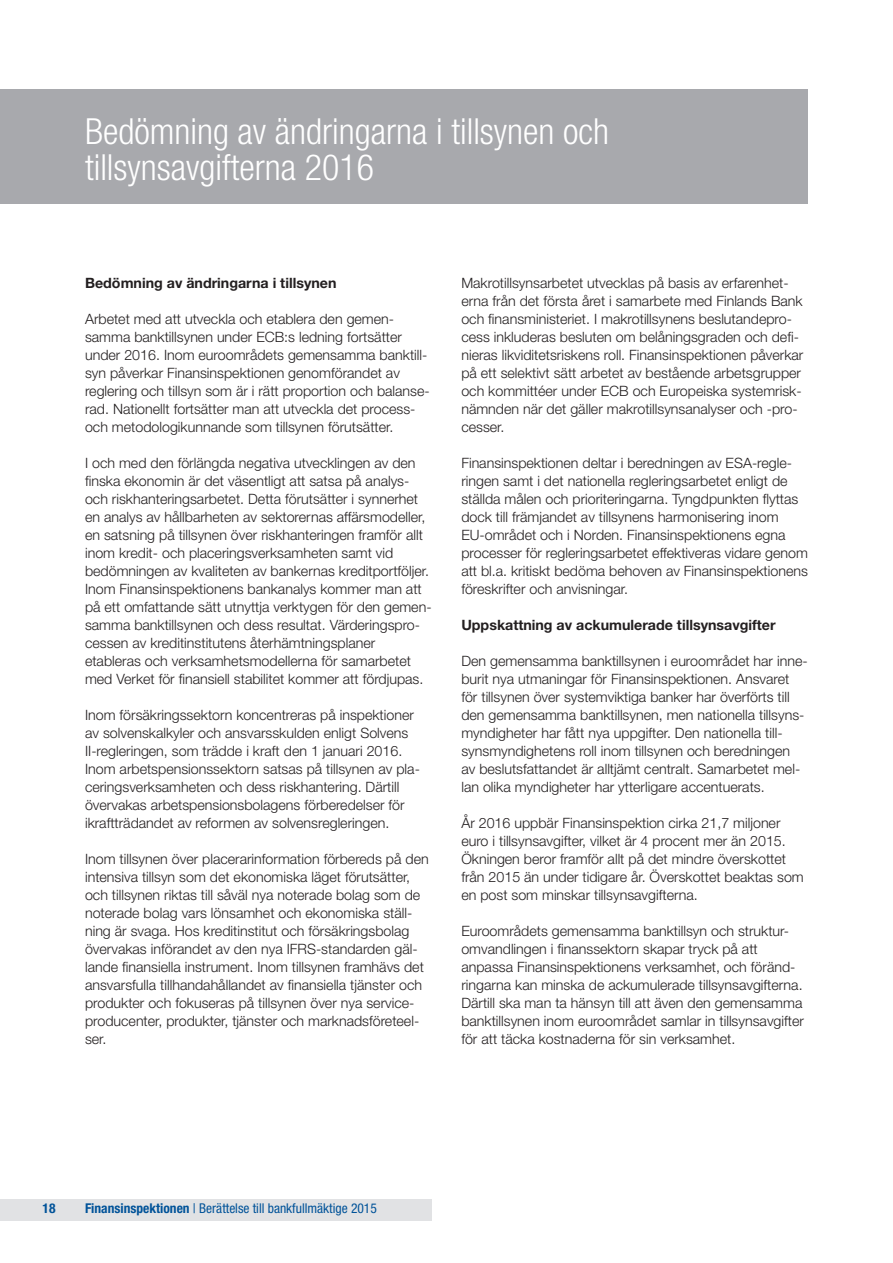
<style>
.page{position:relative;width:893px;height:1263px;background:#fff}
.page>*{position:absolute;margin:0;border:0;box-sizing:border-box;transform-origin:0 0}
.Pääotsikko_harmaalla{font:300 condensed 36px/36px "Helvetica Neue LT Std";color:#fff}
.Leipis{font:300 14.25px/18px "Helvetica Neue LT Std";color:#231f20}
.Väliotsikko{font:700 14.25px "Helvetica Neue LT Std";color:#231f20}
.t1{font:condensed 13.5px "Helvetica Neue LT Std";color:#015399}
.t2{font:700 condensed 13.5px "Helvetica Neue LT Std";color:#015399}
.s1{font-weight:700}
</style>
<div class="page">
<div style="left:0;top:1199px;width:432px;height:21px;background:#e1e2e4"></div>
<div style="left:0;top:89px;width:808px;height:115px;background:#a8a9ad"></div>
<p class="Pääotsikko_harmaalla" style="left:85px;top:113px;width:526px">Bedömning av ändringarna i tillsynen och tillsynsavgifterna 2016</p>
<p class="Väliotsikko" style="left:85px;top:274px;width:253px">Bedömning av ändringarna i tillsynen</p>
<p class="Leipis" style="left:85px;top:310px;width:346px">Arbetet med att utveckla och etablera den gemen&shy;samma banktillsynen under ECB:s ledning fortsätter under 2016. Inom euroområdets gemensamma banktill&shy;syn påverkar Finansinspektionen genomförandet av reglering och tillsyn som är i rätt proportion och balanse&shy;rad. Nationellt fortsätter man att utveckla det process&shy;och metodologikunnande som tillsynen förutsätter.</p>
<p class="Leipis" style="left:85px;top:454px;width:348px">I och med den förlängda negativa utvecklingen av den finska ekonomin är det väsentligt att satsa på analys&shy;och riskhanteringsarbetet. Detta förutsätter i synnerhet en analys av hållbarheten av sektorernas affärsmodeller, en satsning på tillsynen över riskhanteringen framför allt inom kredit- och placeringsverksamheten samt vid bedömningen av kvaliteten av bankernas kreditportföljer.<br>Inom Finansinspektionens bankanalys kommer man att på ett omfattande sätt utnyttja verktygen för den gemen&shy;samma banktillsynen och dess resultat. Värderingspro&shy;cessen av kreditinstitutens återhämtningsplaner etableras och verksamhetsmodellerna för samarbetet med Verket för finansiell stabilitet kommer att fördjupas.</p>
<p class="Leipis" style="left:85px;top:706px;width:336px">Inom försäkringssektorn koncentreras på inspektioner av solvenskalkyler och ansvarsskulden enligt Solvens II-regleringen, som trädde i kraft den 1 januari 2016.<br>Inom arbetspensionssektorn satsas på tillsynen av pla&shy;ceringsverksamheten och dess riskhantering. Därtill övervakas arbetspensionsbolagens förberedelser för ikraftträdandet av reformen av solvensregleringen.</p>
<p class="Leipis" style="left:85px;top:850px;width:345px">Inom tillsynen över placerarinformation förbereds på den intensiva tillsyn som det ekonomiska läget förutsätter, och tillsynen riktas till såväl nya noterade bolag som de noterade bolag vars lönsamhet och ekonomiska ställ&shy;ning är svaga. Hos kreditinstitut och försäkringsbolag övervakas införandet av den nya IFRS-standarden gäl&shy;lande finansiella instrument. Inom tillsynen framhävs det ansvarsfulla tillhandahållandet av finansiella tjänster och produkter och fokuseras på tillsynen över nya service&shy;producenter, produkter, tjänster och marknadsföreteel&shy;ser.</p>
<p class="Leipis" style="left:461px;top:274px;width:344px">Makrotillsynsarbetet utvecklas på basis av erfarenhet&shy;erna från det första året i samarbete med Finlands Bank och finansministeriet. I makrotillsynens beslutandepro&shy;cess inkluderas besluten om belåningsgraden och defi&shy;nieras likviditetsriskens roll. Finansinspektionen påverkar på ett selektivt sätt arbetet av bestående arbetsgrupper och kommittéer under ECB och Europeiska systemrisk&shy;nämnden när det gäller makrotillsynsanalyser och -pro&shy;cesser.</p>
<p class="Leipis" style="left:461px;top:454px;width:348px">Finansinspektionen deltar i beredningen av ESA-regle&shy;ringen samt i det nationella regleringsarbetet enligt de ställda målen och prioriteringarna. Tyngdpunkten flyttas dock till främjandet av tillsynens harmonisering inom EU-området och i Norden. Finansinspektionens egna processer för regleringsarbetet effektiveras vidare genom att bl.a. kritiskt bedöma behoven av Finansinspektionens föreskrifter och anvisningar.</p>
<p class="Väliotsikko" style="left:461px;top:616px;width:316px">Uppskattning av ackumulerade tillsynsavgifter</p>
<p class="Leipis" style="left:461px;top:652px;width:348px">Den gemensamma banktillsynen i euroområdet har inne&shy;burit nya utmaningar för Finansinspektionen. Ansvaret för tillsynen över systemviktiga banker har överförts till den gemensamma banktillsynen, men nationella tillsyns&shy;myndigheter har fått nya uppgifter. Den nationella till&shy;synsmyndighetens roll inom tillsynen och beredningen av beslutsfattandet är alltjämt centralt. Samarbetet mel&shy;lan olika myndigheter har ytterligare accentuerats.</p>
<p class="Leipis" style="left:461px;top:814px;width:344px">År 2016 uppbär Finansinspektion cirka 21,7 miljoner euro i tillsynsavgifter, vilket är 4 procent mer än 2015.<br>Ökningen beror framför allt på det mindre överskottet från 2015 än under tidigare år. Överskottet beaktas som en post som minskar tillsynsavgifterna.</p>
<p class="Leipis" style="left:461px;top:922px;width:344px">Euroområdets gemensamma banktillsyn och struktur&shy;omvandlingen i finanssektorn skapar tryck på att anpassa Finansinspektionens verksamhet, och föränd&shy;ringarna kan minska de ackumulerade tillsynsavgifterna.<br>Därtill ska man ta hänsyn till att även den gemensamma banktillsynen inom euroområdet samlar in tillsynsavgifter för att täcka kostnaderna för sin verksamhet.</p>
<p class="t2" style="left:43px;top:1200px;width:14px">18</p>
<p class="t1" style="left:85px;top:1200px;width:293px"><span class="s1">Finansinspektionen</span> | Berättelse till bankfullmäktige 2015</p>
</div>
